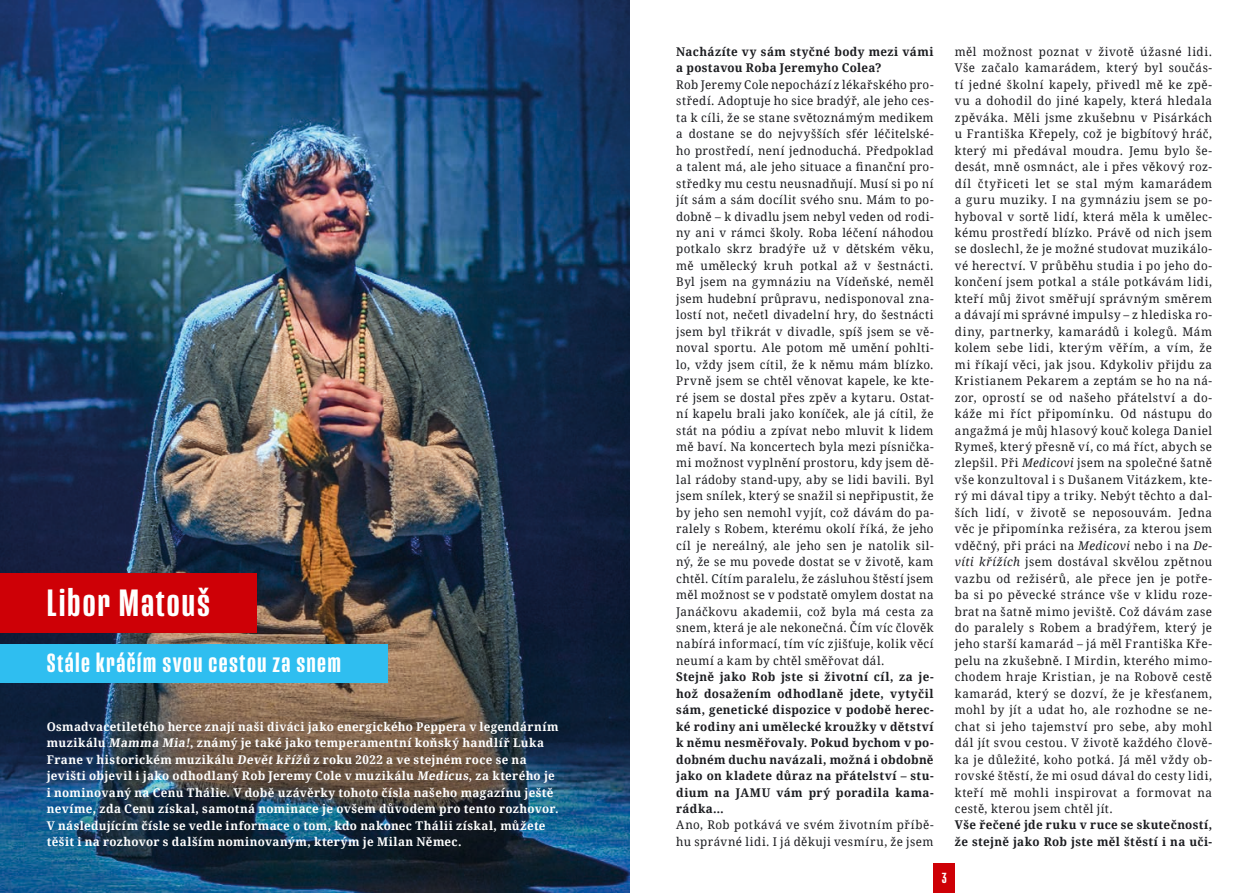
<style>
.page{position:relative;width:1259px;height:893px;background:#fff}
.page>*{position:absolute;margin:0;border:0;box-sizing:border-box;transform-origin:0 0}
.t1{font:500 39px "Mongoose";letter-spacing:.045em;color:#fff;scale:1.1 1}
.t2{font:500 27px "Mongoose";letter-spacing:.045em;color:#fff;scale:1.1 1}
.t3{font:500 15px "Mongoose";color:#fff;scale:1.1 1}
.t4{font:12px/16.5px "Droid Serif";letter-spacing:.04em;color:#1b1c20;text-align:justify}
.t5{font:700 12px/16.5px "Droid Serif";letter-spacing:.03em;color:#fff}
.t6{font:700 12px/16.5px "Droid Serif";letter-spacing:.03em;color:#1b1c20}
.s1{font-style:italic}
</style>
<div class="page">
<img style="left:0;top:0;width:629px;height:893px">
<div style="left:0;top:573px;width:256px;height:60px;background:#ce0006"></div>
<div style="left:0;top:644px;width:387px;height:38px;background:#2fbef0"></div>
<div style="left:933px;top:863px;width:22px;height:30px;background:#ce0006"></div>
<h1 class="t1" style="left:47px;top:581px;width:150px">Libor Matouš</h1>
<h2 class="t2" style="left:47px;top:647px;width:269px">Stále kráčím svou cestou za snem</h2>
<p class="t5" style="left:47px;top:718px;width:513px">Osmadvacetiletého herce znají naši diváci jako energického Peppera v legendárním muzikálu Mamma Mia!, známý je také jako temperamentní koňský handlíř Luka Frane v historickém muzikálu Devět křížů z roku 2022 a ve stejném roce se na jevišti objevil i jako odhodlaný Rob Jeremy Cole v muzikálu Medicus, za kterého je i nominovaný na Cenu Thálie. V době uzávěrky tohoto čísla našeho magazínu ještě nevíme, zda Cenu získal, samotná nominace je ovšem důvodem pro tento rozhovor.<br>V následujícím čísle se vedle informace o tom, kdo nakonec Thálii získal, můžete těšit i na rozhovor s dalším nominovaným, kterým je Milan Němec.</p>
<p class="t6" style="left:676px;top:43px;width:259px">Nacházíte vy sám styčné body mezi vámi a postavou Roba Jeremyho Colea?</p>
<p class="t4" style="left:676px;top:76px;width:259px">Rob Jeremy Cole nepochází z lékařského pro&shy;středí. Adoptuje ho sice bradýř, ale jeho ces&shy;ta k cíli, že se stane světoznámým medikem a dostane se do nejvyšších sfér léčitelské&shy;ho prostředí, není jednoduchá. Předpoklad a talent má, ale jeho situace a finanční pro&shy;středky mu cestu neusnadňují. Musí si po ní jít sám a sám docílit svého snu. Mám to po&shy;dobně – k divadlu jsem nebyl veden od rodi&shy;ny ani v rámci školy. Roba léčení náhodou potkalo skrz bradýře už v dětském věku, mě umělecký kruh potkal až v šestnácti.<br>Byl jsem na gymnáziu na Vídeňské, neměl jsem hudební průpravu, nedisponoval zna&shy;lostí not, nečetl divadelní hry, do šestnácti jsem byl třikrát v divadle, spíš jsem se vě&shy;noval sportu. Ale potom mě umění pohlti&shy;lo, vždy jsem cítil, že k němu mám blízko.<br>Prvně jsem se chtěl věnovat kapele, ke kte&shy;ré jsem se dostal přes zpěv a kytaru. Ostat&shy;ní kapelu brali jako koníček, ale já cítil, že stát na pódiu a zpívat nebo mluvit k lidem mě baví. Na koncertech byla mezi písnička&shy;mi možnost vyplnění prostoru, kdy jsem dě&shy;lal rádoby stand-upy, aby se lidi bavili. Byl jsem snílek, který se snažil si nepřipustit, že by jeho sen nemohl vyjít, což dávám do pa&shy;ralely s Robem, kterému okolí říká, že jeho cíl je nereálný, ale jeho sen je natolik sil&shy;ný, že se mu povede dostat se v životě, kam chtěl. Cítím paralelu, že zásluhou štěstí jsem měl možnost se v podstatě omylem dostat na Janáčkovu akademii, což byla má cesta za snem, která je ale nekonečná. Čím víc člověk nabírá informací, tím víc zjišťuje, kolik věcí neumí a kam by chtěl směřovat dál.</p>
<p class="t6" style="left:676px;top:668px;width:259px;text-align:justify">Stejně jako Rob jste si životní cíl, za je&shy;hož dosažením odhodlaně jdete, vytyčil sám, genetické dispozice v podobě herec&shy;ké rodiny ani umělecké kroužky v dětství k němu nesměřovaly. Pokud bychom v po&shy;dobném duchu navázali, možná i obdobně jako on kladete důraz na přátelství – stu&shy;dium na JAMU vám prý poradila kama&shy;rádka…</p>
<p class="t4" style="left:676px;top:817px;width:259px">Ano, Rob potkává ve svém životním příbě&shy;hu správné lidi. I já děkuji vesmíru, že jsem</p>
<p class="t4" style="left:955px;top:43px;width:259px">měl možnost poznat v životě úžasné lidi.<br>Vše začalo kamarádem, který byl součás&shy;tí jedné školní kapely, přivedl mě ke zpě&shy;vu a dohodil do jiné kapely, která hledala zpěváka. Měli jsme zkušebnu v Pisárkách u Františka Křepely, což je bigbítový hráč, který mi předával moudra. Jemu bylo še&shy;desát, mně osmnáct, ale i přes věkový roz&shy;díl čtyřiceti let se stal mým kamarádem a guru muziky. I na gymnáziu jsem se po&shy;hyboval v sortě lidí, která měla k umělec&shy;kému prostředí blízko. Právě od nich jsem se doslechl, že je možné studovat muzikálo&shy;vé herectví. V průběhu studia i po jeho do&shy;končení jsem potkal a stále potkávám lidi, kteří můj život směřují správným směrem a dávají mi správné impulsy – z hlediska ro&shy;diny, partnerky, kamarádů i kolegů. Mám kolem sebe lidi, kterým věřím, a vím, že mi říkají věci, jak jsou. Kdykoliv přijdu za Kristianem Pekarem a zeptám se ho na ná&shy;zor, oprostí se od našeho přátelství a do&shy;káže mi říct připomínku. Od nástupu do angažmá je můj hlasový kouč kolega Daniel Rymeš, který přesně ví, co má říct, abych se zlepšil. Při <span class="s1">Medicovi</span> jsem na společné šatně vše konzultoval i s Dušanem Vitázkem, kte&shy;rý mi dával tipy a triky. Nebýt těchto a dal&shy;ších lidí, v životě se neposouvám. Jedna věc je připomínka režiséra, za kterou jsem vděčný, při práci na <span class="s1">Medicovi</span> nebo i na <span class="s1">De&shy;víti křížích</span> jsem dostával skvělou zpětnou vazbu od režisérů, ale přece jen je potře&shy;ba si po pěvecké stránce vše v klidu roze&shy;brat na šatně mimo jeviště. Což dávám zase do paralely s Robem a bradýřem, který je jeho starší kamarád – já měl Františka Kře&shy;pelu na zkušebně. I Mirdin, kterého mimo&shy;chodem hraje Kristian, je na Robově cestě kamarád, který se dozví, že je křesťanem, mohl by jít a udat ho, ale rozhodne se ne&shy;chat si jeho tajemství pro sebe, aby mohl dál jít svou cestou. V životě každého člově&shy;ka je důležité, koho potká. Já měl vždy ob&shy;rovské štěstí, že mi osud dával do cesty lidi, kteří mě mohli inspirovat a formovat na cestě, kterou jsem chtěl jít.</p>
<p class="t6" style="left:955px;top:816px;width:259px">Vše řečené jde ruku v ruce se skutečností, že stejně jako Rob jste měl štěstí i na uči-</p>
<p class="t3" style="left:941px;top:869px;width:6px">3</p>
</div>
